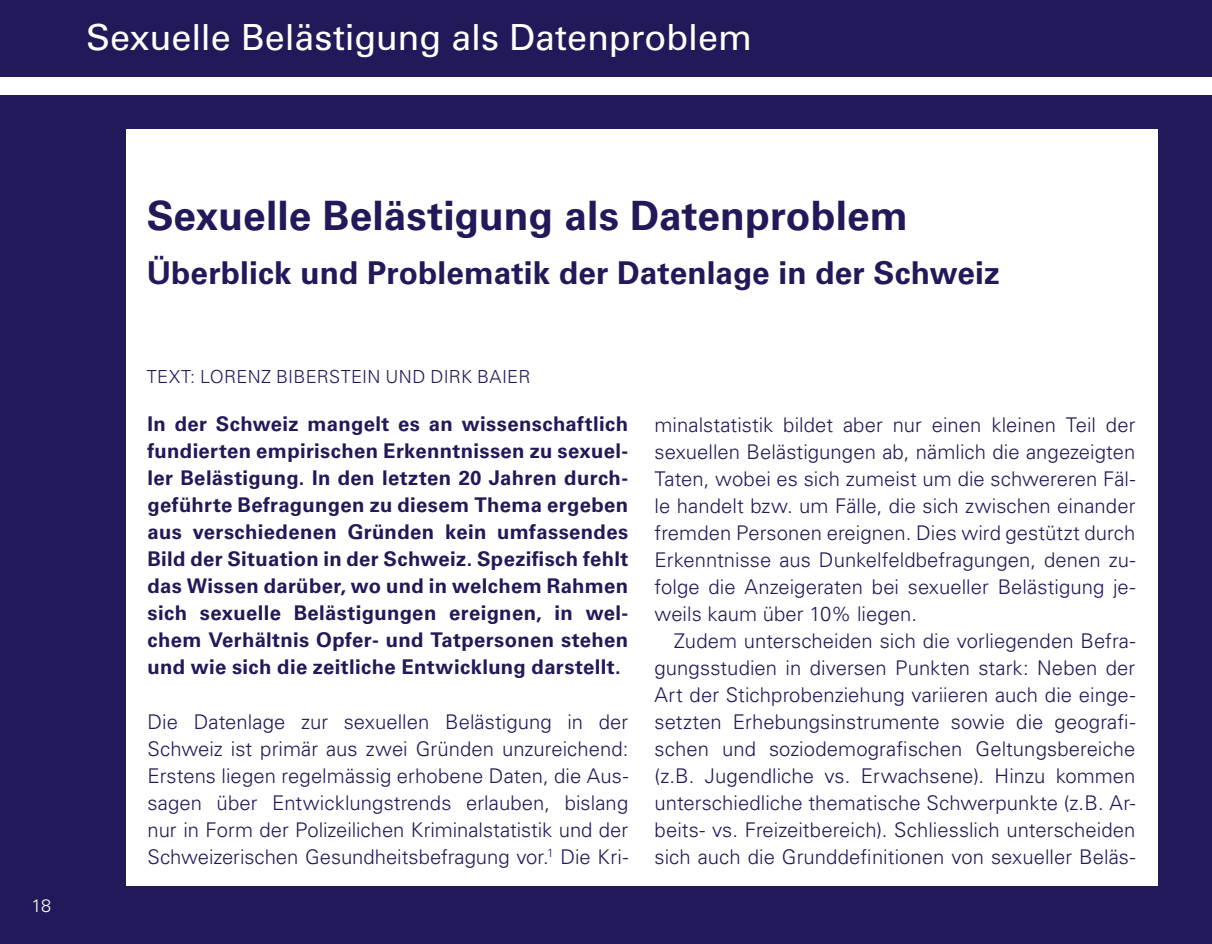
<style>
.page{position:relative;width:1212px;height:944px;background:#fff}
.page>*{position:absolute;margin:0;border:0;box-sizing:border-box;transform-origin:0 0}
.t1{font:700 40.5px "Univers LT Std";letter-spacing:.005em;color:#211959}
.t2{font:36px "Univers LT Std";letter-spacing:-.005em;color:#fff}
.t3{font:700 31.5px "Univers LT Std";letter-spacing:.005em;color:#211959}
.t4{font:300 20.25px/27px "Univers LT Std";letter-spacing:.005em;color:#211959;text-align:justify}
.t5{font:700 20.25px/27px "Univers LT Std";letter-spacing:.02em;color:#211959;text-align:justify}
.t6{font:300 18px "Univers LT Std";letter-spacing:.015em;color:#211959}
.t7{font:300 18px "Univers LT Std";color:#fff}
</style>
<div class="page">
<div style="left:0;top:0;width:1212px;height:77px;background:#211959"></div>
<div style="left:0;top:96px;width:1212px;height:848px;background:#211959"></div>
<div style="left:126px;top:130px;width:1031px;height:756px;background:#fff"></div>
<h2 class="t2" style="left:86px;top:15px;width:667px">Sexuelle Belästigung als Datenproblem</h2>
<p class="t7" style="left:31px;top:895px;width:21px">18</p>
<h1 class="t1" style="left:147px;top:192px;width:763px">Sexuelle Belästigung als Datenproblem</h1>
<h3 class="t3" style="left:147px;top:255px;width:855px">Überblick und Problematik der Datenlage in der Schweiz</h3>
<p class="t6" style="left:147px;top:365px;width:385px">TEXT: LORENZ BIBERSTEIN UND DIRK BAIER</p>
<p class="t5" style="left:147px;top:410px;width:482px">In der Schweiz mangelt es an wissenschaftlich fundierten empirischen Erkenntnissen zu sexuel&shy;ler Belästigung. In den letzten 20 Jahren durch&shy;geführte Befragungen zu diesem Thema ergeben aus verschiedenen Gründen kein umfassendes Bild der Situation in der Schweiz. Spezifisch fehlt das Wissen darüber, wo und in welchem Rahmen sich sexuelle Belästigungen ereignen, in wel&shy;chem Verhältnis Opfer- und Tatpersonen stehen und wie sich die zeitliche Entwicklung darstellt.</p>
<p class="t4" style="left:654px;top:412px;width:482px">minalstatistik bildet aber nur einen kleinen Teil der sexuellen Belästigungen ab, nämlich die angezeigten Taten, wobei es sich zumeist um die schwereren Fäl&shy;le handelt bzw. um Fälle, die sich zwischen einander fremden Personen ereignen. Dies wird gestützt durch Erkenntnisse aus Dunkelfeldbefragungen, denen zu&shy;folge die Anzeigeraten bei sexueller Belästigung je&shy;weils kaum über 10% liegen.</p>
<p class="t4" style="left:654px;top:627px;width:482px;text-indent:19px">Zudem unterscheiden sich die vorliegenden Befra&shy;gungsstudien in diversen Punkten stark: Neben der Art der Stichprobenziehung variieren auch die einge&shy;setzten Erhebungsinstrumente sowie die geografi&shy;schen und soziodemografischen Geltungsbereiche (z.B. Jugendliche vs. Erwachsene). Hinzu kommen unterschiedliche thematische Schwerpunkte (z.B. Ar&shy;beits- vs. Freizeitbereich). Schliesslich unterscheiden sich auch die Grunddefinitionen von sexueller Beläs-</p>
<p class="t4" style="left:147px;top:708px;width:482px">Die Datenlage zur sexuellen Belästigung in der Schweiz ist primär aus zwei Gründen unzureichend:<br>Erstens liegen regelmässig erhobene Daten, die Aus&shy;sagen über Entwicklungstrends erlauben, bislang nur in Form der Polizeilichen Kriminalstatistik und der Schweizerischen Gesundheitsbefragung vor.<sup>1</sup> Die Kri-</p>
</div>
